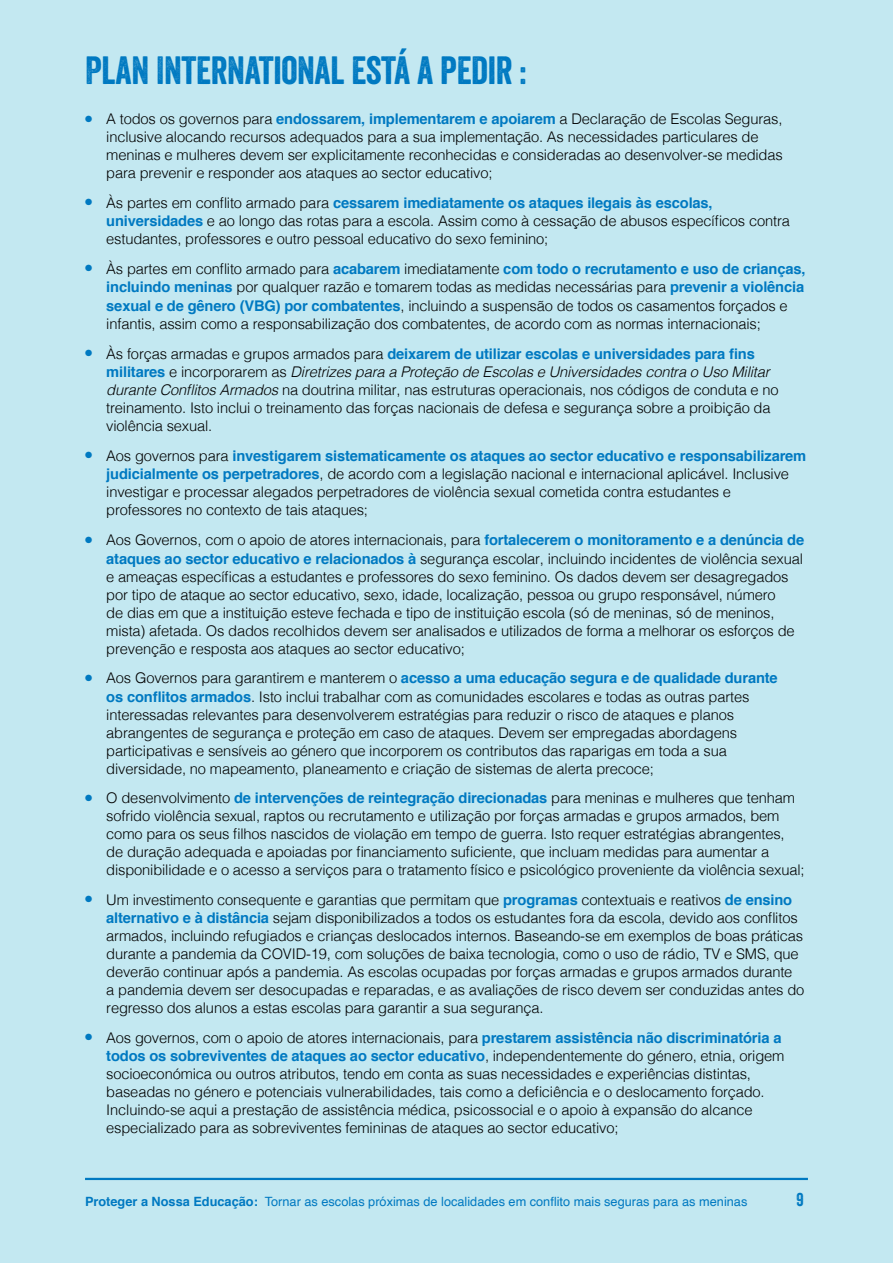
<style>
.page{position:relative;width:893px;height:1263px;background:#c3e8f1}
.page>*{position:absolute;margin:0;border:0;box-sizing:border-box;transform-origin:0 0}
.t1{font:38.25px "Veneer";letter-spacing:-.01em;color:#0079c1}
.t2{font:18px "Veneer";color:#0079c1}
.t3{font:300 14.7px/18.1px "Helvetica";letter-spacing:-.01em;color:#000}
.t4{font:12.75px "Helvetica";color:#0079c1}
.s1{font-weight:700;color:#0079c1}
.s2{font-style:italic}
.s3{font-weight:700}
</style>
<div class="page">
<hr style="left:85px;top:1178px;width:723px;height:2px;background:#0079c1">
<h1 class="t1" style="left:85px;top:47px;width:443px">PLAN INTERNATIONAL ESTÁ A PEDIR :</h1>
<p class="t3" style="left:106px;top:109px;width:678px;text-indent:-21px"><sup>●</sup> A todos os governos para <span class="s1">endossarem, implementarem e apoiarem</span> a Declaração de Escolas Seguras, inclusive alocando recursos adequados para a sua implementação. As necessidades particulares de meninas e mulheres devem ser explicitamente reconhecidas e consideradas ao desenvolver-se medidas para prevenir e responder aos ataques ao sector educativo;</p>
<p class="t3" style="left:106px;top:192px;width:685px;text-indent:-21px"><sup>●</sup> Às partes em conflito armado para <span class="s1">cessarem imediatamente os ataques ilegais às escolas, universidades</span> e ao longo das rotas para a escola. Assim como à cessação de abusos específicos contra estudantes, professores e outro pessoal educativo do sexo feminino;</p>
<p class="t3" style="left:106px;top:258px;width:701px;text-indent:-21px"><sup>●</sup> Às partes em conflito armado para <span class="s1">acabarem</span> imediatamente <span class="s1">com todo o recrutamento e uso de crianças, incluindo meninas</span> por qualquer razão e tomarem todas as medidas necessárias para <span class="s1">prevenir a violência sexual e de gênero (VBG) por combatentes</span>, incluindo a suspensão de todos os casamentos forçados e infantis, assim como a responsabilização dos combatentes, de acordo com as normas internacionais;</p>
<p class="t3" style="left:106px;top:343px;width:674px;text-indent:-21px"><sup>●</sup> Às forças armadas e grupos armados para <span class="s1">deixarem de utilizar escolas e universidades para fins militares</span> e incorporarem as <span class="s2">Diretrizes para a Proteção de Escolas e Universidades contra o Uso Militar durante Conflitos Armados</span> na doutrina militar, nas estruturas operacionais, nos códigos de conduta e no treinamento. Isto inclui o treinamento das forças nacionais de defesa e segurança sobre a proibição da violência sexual.</p>
<p class="t3" style="left:106px;top:445px;width:701px;text-indent:-21px"><sup>●</sup> Aos governos para <span class="s1">investigarem sistematicamente os ataques ao sector educativo e responsabilizarem judicialmente os perpetradores</span>, de acordo com a legislação nacional e internacional aplicável. Inclusive investigar e processar alegados perpetradores de violência sexual cometida contra estudantes e professores no contexto de tais ataques;</p>
<p class="t3" style="left:106px;top:529px;width:699px;text-indent:-21px"><sup>●</sup> Aos Governos, com o apoio de atores internacionais, para <span class="s1">fortalecerem o monitoramento e a denúncia de ataques ao sector educativo e relacionados à</span> segurança escolar, incluindo incidentes de violência sexual e ameaças específicas a estudantes e professores do sexo feminino. Os dados devem ser desagregados por tipo de ataque ao sector educativo, sexo, idade, localização, pessoa ou grupo responsável, número<br>de dias em que a instituição esteve fechada e tipo de instituição escola (só de meninas, só de meninos, mista) afetada. Os dados recolhidos devem ser analisados e utilizados de forma a melhorar os esforços de prevenção e resposta aos ataques ao sector educativo;</p>
<p class="t3" style="left:106px;top:668px;width:673px;text-indent:-21px"><sup>●</sup> Aos Governos para garantirem e manterem o <span class="s1">acesso a uma educação segura e de qualidade durante os conflitos armados</span>. Isto inclui trabalhar com as comunidades escolares e todas as outras partes interessadas relevantes para desenvolverem estratégias para reduzir o risco de ataques e planos abrangentes de segurança e proteção em caso de ataques. Devem ser empregadas abordagens participativas e sensíveis ao género que incorporem os contributos das raparigas em toda a sua diversidade, no mapeamento, planeamento e criação de sistemas de alerta precoce;</p>
<p class="t3" style="left:106px;top:788px;width:700px;text-indent:-21px"><sup>●</sup> O desenvolvimento <span class="s1">de intervenções de reintegração direcionadas</span> para meninas e mulheres que tenham sofrido violência sexual, raptos ou recrutamento e utilização por forças armadas e grupos armados, bem como para os seus filhos nascidos de violação em tempo de guerra. Isto requer estratégias abrangentes, de duração adequada e apoiadas por financiamento suficiente, que incluam medidas para aumentar a disponibilidade e o acesso a serviços para o tratamento físico e psicológico proveniente da violência sexual;</p>
<p class="t3" style="left:106px;top:889px;width:700px;text-indent:-21px"><sup>●</sup> Um investimento consequente e garantias que permitam que <span class="s1">programas</span> contextuais e reativos <span class="s1">de ensino alternativo e à distância</span> sejam disponibilizados a todos os estudantes fora da escola, devido aos conflitos armados, incluindo refugiados e crianças deslocados internos. Baseando-se em exemplos de boas práticas durante a pandemia da COVID-19, com soluções de baixa tecnologia, como o uso de rádio, TV e SMS, que deverão continuar após a pandemia. As escolas ocupadas por forças armadas e grupos armados durante<br>a pandemia devem ser desocupadas e reparadas, e as avaliações de risco devem ser conduzidas antes do regresso dos alunos a estas escolas para garantir a sua segurança.</p>
<p class="t3" style="left:106px;top:1027px;width:680px;text-indent:-21px"><sup>●</sup> Aos governos, com o apoio de atores internacionais, para <span class="s1">prestarem assistência não discriminatória a todos os sobreviventes de ataques ao sector educativo</span>, independentemente do género, etnia, origem socioeconómica ou outros atributos, tendo em conta as suas necessidades e experiências distintas, baseadas no género e potenciais vulnerabilidades, tais como a deficiência e o deslocamento forçado.<br>Incluindo-se aqui a prestação de assistência médica, psicossocial e o apoio à expansão do alcance especializado para as sobreviventes femininas de ataques ao sector educativo;</p>
<p class="t4" style="left:85px;top:1191px;width:664px"><span class="s3">Proteger a Nossa Educação:</span> Tornar as escolas próximas de localidades em conflito mais seguras para as meninas</p>
<p class="t2" style="left:796px;top:1188px;width:9px">9</p>
</div>
